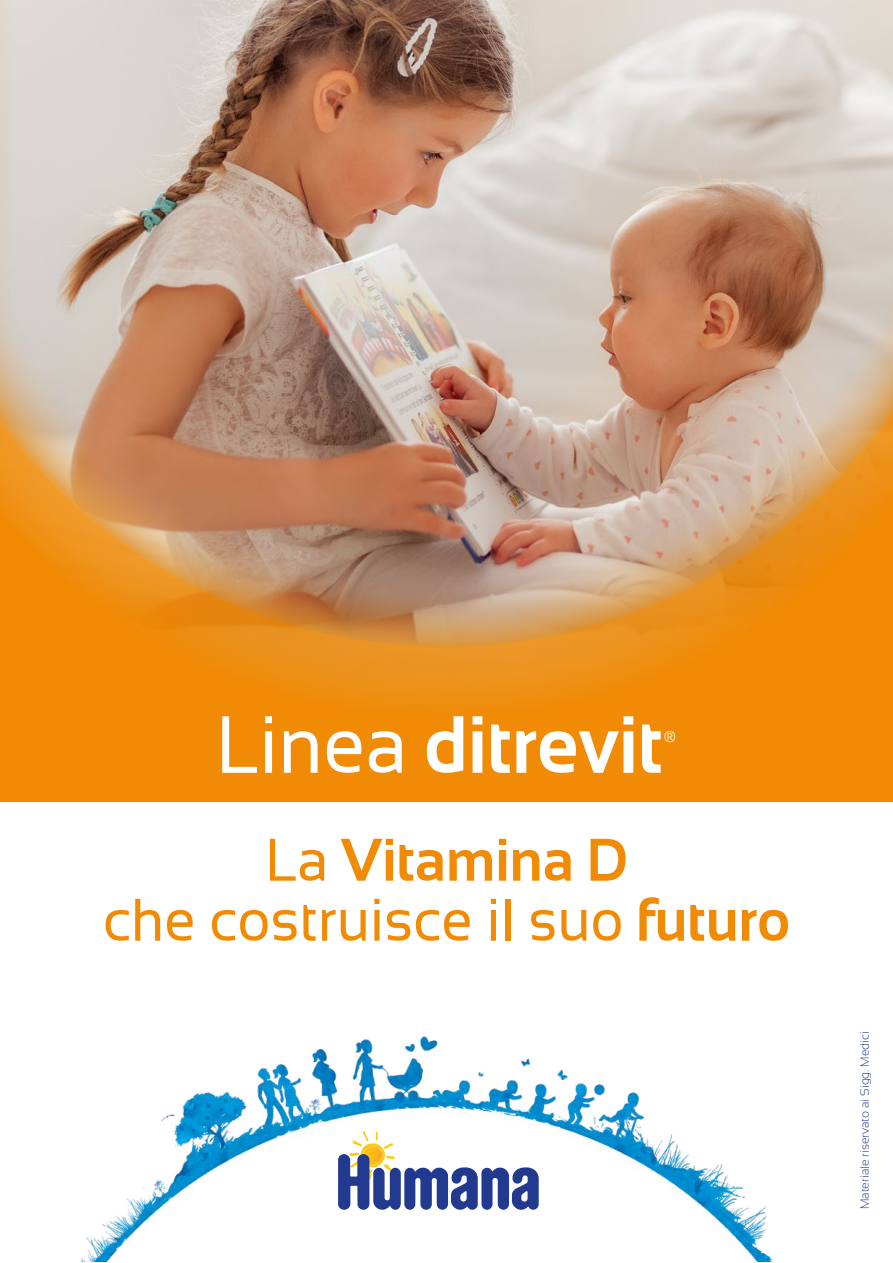
<style>
.page{position:relative;width:893px;height:1263px;background:#fff}
.page>*{position:absolute;margin:0;border:0;box-sizing:border-box;transform-origin:0 0}
.t1{font:700 81px "Sansation";color:#fff;scale:.94 1}
.t2{font:60px/60px "Sansation";color:#f18a04;text-align:center;scale:.94 1}
.t3{font:700 26.55px "Sansation";color:#fff;scale:.94 1}
.t4{font:300 12px "Sansation";color:#213a8f}
.s1{font-weight:400}
.s2{font-weight:700}
</style>
<div class="page">
<div style="left:0;top:0;width:893px;height:802px;background:#f18a04"></div>
<img style="left:80px;top:1036px;width:696px;height:226px">
<img style="left:193px;top:646px;width:502px;height:59px">
<img style="left:0;top:0;width:893px;height:646px">
<svg style="left:338px;top:1131px;width:201px;height:79px"></svg>
<h1 class="t1" style="left:216px;top:699px;width:477px"><span class="s1">Linea</span> ditrevit</h1>
<p class="t3" style="left:663px;top:726px;width:17px">®</p>
<p class="t2" style="left:103px;top:830px;width:732px">La <span class="s2">Vitamina D<br></span>che costruisce il suo <span class="s2">futuro</span></p>
<p class="t4" style="left:858px;top:1209px;width:179px;rotate:-90deg">Materiale riservato ai Sigg. Medici</p>
</div>
